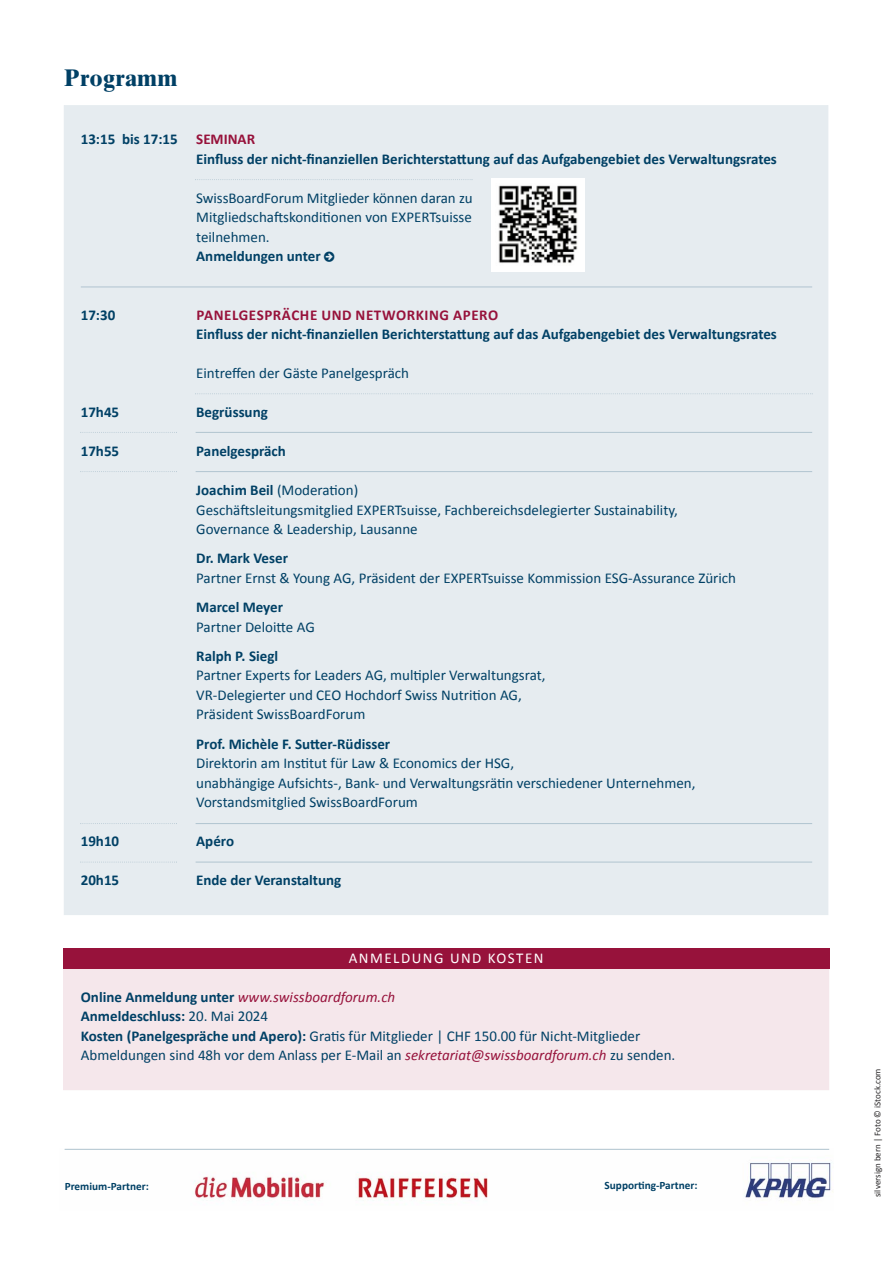
<style>
.page{position:relative;width:893px;height:1263px;background:#fff}
.page>*{position:absolute;margin:0;border:0;box-sizing:border-box;transform-origin:0 0}
.t1{font:700 24px "Times Ten";letter-spacing:.01em;color:#004065}
.t2{font:15px/19.5px "Calibri";color:#004065}
.t3{font:700 15px/19.5px "Calibri";color:#004065}
.t4{font:700 15px "Calibri";letter-spacing:.04em;color:#97123b}
.t5{font:15px "Calibri";letter-spacing:.1em;color:#fff}
.t6{font:700 11.25px "Calibri";color:#004065}
.t7{font:9px "Calibri";color:#272526}
.s1{color:#97123b}
.s2{font-weight:700}
.s3{font-style:italic;color:#97123b}
</style>
<div class="page">
<img style="left:64px;top:1148px;width:769px;height:52px">
<hr style="left:65px;top:1149px;width:764px;height:1px;background:#b3c6d1">
<div style="left:64px;top:106px;width:764px;height:808px;background:#e6ecf0"></div>
<svg style="left:195px;top:179px;width:277px;height:1px"></svg>
<svg style="left:195px;top:393px;width:618px;height:1px"></svg>
<hr style="left:196px;top:432px;width:616px;height:1px;background:#b3c6d1">
<hr style="left:196px;top:471px;width:616px;height:1px;background:#b3c6d1">
<svg style="left:80px;top:471px;width:97px;height:1px"></svg>
<svg style="left:80px;top:432px;width:97px;height:1px"></svg>
<hr style="left:196px;top:823px;width:616px;height:1px;background:#b3c6d1">
<svg style="left:80px;top:823px;width:97px;height:1px"></svg>
<hr style="left:196px;top:861px;width:616px;height:2px;background:#b3c6d1">
<svg style="left:80px;top:861px;width:97px;height:2px"></svg>
<hr style="left:81px;top:286px;width:731px;height:1px;background:#b3c6d1">
<div style="left:64px;top:964px;width:765px;height:126px;background:#f5e7eb"></div>
<div style="left:63px;top:948px;width:766px;height:21px;background:#97123b"></div>
<div style="left:491px;top:178px;width:94px;height:94px;background:#fff"></div>
<img style="left:498px;top:185px;width:80px;height:78px">
<h1 class="t1" style="left:64px;top:68px;width:115px">Programm</h1>
<p class="t3" style="left:196px;top:129px;width:582px;text-indent:-115px">13:15 bis 17:15 <span class="s1">SEMINAR<br></span>Einfluss der nicht-finanziellen Berichterstattung auf das Aufgabengebiet des Verwaltungsrates</p>
<p class="t2" style="left:196px;top:188px;width:278px">SwissBoardForum Mitglieder können daran zu<br>Mitgliedschaftskonditionen von EXPERTsuisse teilnehmen.<br><span class="s2">Anmeldungen unter</span> ○</p>
<p class="t3" style="left:81px;top:305px;width:36px">17:30</p>
<p class="t4" style="left:197px;top:305px;width:303px">PANELGESPRÄCHE UND NETWORKING APERO</p>
<p class="t3" style="left:196px;top:324px;width:582px">Einfluss der nicht-finanziellen Berichterstattung auf das Aufgabengebiet des Verwaltungsrates</p>
<p class="t2" style="left:196px;top:363px;width:214px">Eintreffen der Gäste Panelgespräch</p>
<p class="t3" style="left:81px;top:402px;width:40px">17h45</p>
<p class="t3" style="left:196px;top:402px;width:73px">Begrüssung</p>
<p class="t3" style="left:81px;top:441px;width:40px">17h55</p>
<p class="t3" style="left:196px;top:441px;width:91px">Panelgespräch</p>
<p class="t2" style="left:196px;top:480px;width:483px"><span class="s2">Joachim Beil</span> (Moderation)<br>Geschäftsleitungsmitglied EXPERTsuisse, Fachbereichsdelegierter Sustainability,<br>Governance &amp; Leadership, Lausanne</p>
<p class="t3" style="left:196px;top:548px;width:93px">Dr. Mark Veser</p>
<p class="t2" style="left:196px;top:568px;width:541px">Partner Ernst &amp; Young AG, Präsident der EXPERTsuisse Kommission ESG-Assurance Zürich</p>
<p class="t3" style="left:196px;top:597px;width:88px">Marcel Meyer</p>
<p class="t2" style="left:196px;top:617px;width:120px">Partner Deloitte AG</p>
<p class="t3" style="left:196px;top:646px;width:83px">Ralph P. Siegl</p>
<p class="t2" style="left:196px;top:665px;width:351px">Partner Experts for Leaders AG, multipler Verwaltungsrat,<br>VR-Delegierter und CEO Hochdorf Swiss Nutrition AG,<br>Präsident SwissBoardForum</p>
<p class="t3" style="left:196px;top:734px;width:196px">Prof. Michèle F. Sutter-Rüdisser</p>
<p class="t2" style="left:196px;top:753px;width:501px">Direktorin am Institut für Law &amp; Economics der HSG,<br>unabhängige Aufsichts-, Bank- und Verwaltungsrätin verschiedener Unternehmen,<br>Vorstandsmitglied SwissBoardForum</p>
<p class="t3" style="left:81px;top:831px;width:40px">19h10</p>
<p class="t3" style="left:196px;top:831px;width:39px">Apéro</p>
<p class="t3" style="left:81px;top:870px;width:40px">20h15</p>
<p class="t3" style="left:196px;top:870px;width:147px">Ende der Veranstaltung</p>
<p class="t5" style="left:349px;top:949px;width:196px">ANMELDUNG UND KOSTEN</p>
<p class="t2" style="left:81px;top:987px;width:596px"><span class="s2">Online Anmeldung unter</span> <span class="s3">www.swissboardforum.ch<br></span><span class="s2">Anmeldeschluss:</span> 20. Mai 2024<br><span class="s2">Kosten (Panelgespräche und Apero):</span> Gratis für Mitglieder | CHF 150.00 für Nicht-Mitglieder Abmeldungen sind 48h vor dem Anlass per E-Mail an <span class="s3">sekretariat@swissboardforum.ch</span> zu senden.</p>
<p class="t6" style="left:65px;top:1179px;width:86px">Premium-Partner:</p>
<p class="t6" style="left:605px;top:1178px;width:94px">Supporting-Partner:</p>
<p class="t7" style="left:872px;top:1197px;width:130px;rotate:-90deg">silversign bern | Foto © iStock.com</p>
</div>
